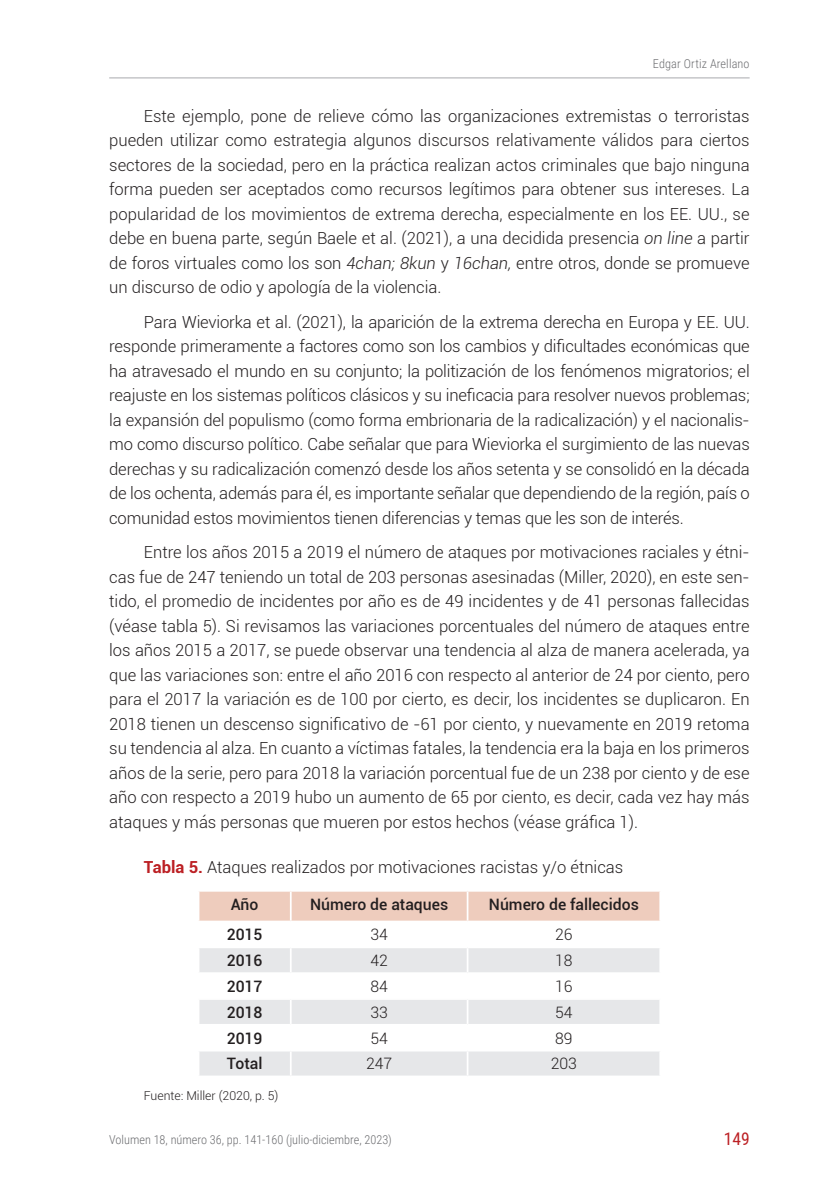
<style>
.page{position:relative;width:839px;height:1191px;background:#fff}
.page>*{position:absolute;margin:0;border:0;box-sizing:border-box;transform-origin:0 0}
.t1{font:17.5px "Roboto Condensed";color:#bc2024}
.PARRAFOS{font:300 16.62px/24.5px "Roboto";color:#231f20;text-align:justify}
.PRIMER_PARRAFO{font:500 15.75px "Roboto";color:#231f20}
.PRIMER_PARRAFO-2{font:300 15.75px "Roboto";color:#231f20}
.t2{font:300 12.25px "Roboto Condensed";color:#6c6d70}
.FUENTE_OK{font:300 12.25px "Roboto";color:#231f20}
.s1{font-style:italic}
.s2{font-weight:700;color:#bc2024}
</style>
<div class="page">
<hr style="left:109px;top:77px;width:640px;height:1px;background:#a8a9ad">
<svg style="left:199px;top:891px;width:461px;height:184px"></svg>
<hr style="left:467px;top:1049px;width:194px;height:2px;background:#fff">
<hr style="left:466px;top:1051px;width:2px;height:24px;background:#fff">
<hr style="left:659px;top:1051px;width:2px;height:24px;background:#fff">
<p class="t2" style="left:652px;top:55px;width:98px">Edgar Ortiz Arellano</p>
<p class="PARRAFOS" style="left:109px;top:103px;width:641px;text-indent:35px">Este ejemplo, pone de relieve cómo las organizaciones extremistas o terroristas pueden utilizar como estrategia algunos discursos relativamente válidos para ciertos sectores de la sociedad, pero en la práctica realizan actos criminales que bajo ninguna forma pueden ser aceptados como recursos legítimos para obtener sus intereses. La popularidad de los movimientos de extrema derecha, especialmente en los EE. UU., se debe en buena parte, según Baele et al. (2021), a una decidida presencia <span class="s1">on line</span> a partir de foros virtuales como los son <span class="s1">4chan; 8kun</span> y <span class="s1">16chan,</span> entre otros, donde se promueve un discurso de odio y apología de la violencia.</p>
<p class="PARRAFOS" style="left:109px;top:309px;width:642px;text-indent:35px">Para Wieviorka et al. (2021), la aparición de la extrema derecha en Europa y EE. UU. responde primeramente a factores como son los cambios y dificultades económicas que ha atravesado el mundo en su conjunto; la politización de los fenómenos migratorios; el reajuste en los sistemas políticos clásicos y su ineficacia para resolver nuevos problemas; la expansión del populismo (como forma embrionaria de la radicalización) y el nacionalis&shy;mo como discurso político. Cabe señalar que para Wieviorka el surgimiento de las nuevas derechas y su radicalización comenzó desde los años setenta y se consolidó en la década de los ochenta, además para él, es importante señalar que dependiendo de la región, país o comunidad estos movimientos tienen diferencias y temas que les son de interés.</p>
<p class="PARRAFOS" style="left:109px;top:539px;width:641px;text-indent:35px">Entre los años 2015 a 2019 el número de ataques por motivaciones raciales y étni&shy;cas fue de 247 teniendo un total de 203 personas asesinadas (Miller, 2020), en este sen&shy;tido, el promedio de incidentes por año es de 49 incidentes y de 41 personas fallecidas (véase tabla 5). Si revisamos las variaciones porcentuales del número de ataques entre los años 2015 a 2017, se puede observar una tendencia al alza de manera acelerada, ya que las variaciones son: entre el año 2016 con respecto al anterior de 24 por ciento, pero para el 2017 la variación es de 100 por cierto, es decir, los incidentes se duplicaron. En 2018 tienen un descenso significativo de -61 por ciento, y nuevamente en 2019 retoma su tendencia al alza. En cuanto a víctimas fatales, la tendencia era la baja en los primeros años de la serie, pero para 2018 la variación porcentual fue de un 238 por ciento y de ese año con respecto a 2019 hubo un aumento de 65 por ciento, es decir, cada vez hay más ataques y más personas que mueren por estos hechos (véase gráfica 1).</p>
<p class="PARRAFOS" style="left:144px;top:854px;width:481px"><span class="s2">Tabla 5.</span> Ataques realizados por motivaciones racistas y/o étnicas</p>
<p class="PRIMER_PARRAFO" style="left:231px;top:893px;width:29px">Año</p>
<p class="PRIMER_PARRAFO" style="left:310px;top:893px;width:140px">Número de ataques</p>
<p class="PRIMER_PARRAFO" style="left:489px;top:893px;width:151px">Número de fallecidos</p>
<p class="PRIMER_PARRAFO" style="left:227px;top:923px;width:37px">2015</p>
<p class="PRIMER_PARRAFO-2" style="left:370px;top:923px;width:19px">34</p>
<p class="PRIMER_PARRAFO-2" style="left:555px;top:923px;width:19px">26</p>
<p class="PRIMER_PARRAFO" style="left:227px;top:949px;width:37px">2016</p>
<p class="PRIMER_PARRAFO-2" style="left:370px;top:949px;width:19px">42</p>
<p class="PRIMER_PARRAFO-2" style="left:555px;top:949px;width:19px">18</p>
<p class="PRIMER_PARRAFO" style="left:227px;top:975px;width:37px">2017</p>
<p class="PRIMER_PARRAFO-2" style="left:370px;top:975px;width:19px">84</p>
<p class="PRIMER_PARRAFO-2" style="left:555px;top:975px;width:19px">16</p>
<p class="PRIMER_PARRAFO" style="left:227px;top:1001px;width:37px">2018</p>
<p class="PRIMER_PARRAFO-2" style="left:370px;top:1001px;width:19px">33</p>
<p class="PRIMER_PARRAFO-2" style="left:555px;top:1001px;width:19px">54</p>
<p class="PRIMER_PARRAFO" style="left:227px;top:1027px;width:37px">2019</p>
<p class="PRIMER_PARRAFO-2" style="left:370px;top:1027px;width:19px">54</p>
<p class="PRIMER_PARRAFO-2" style="left:555px;top:1027px;width:19px">89</p>
<p class="PRIMER_PARRAFO" style="left:227px;top:1052px;width:37px">Total</p>
<p class="PRIMER_PARRAFO-2" style="left:366px;top:1053px;width:28px">247</p>
<p class="PRIMER_PARRAFO-2" style="left:550px;top:1053px;width:28px">203</p>
<p class="FUENTE_OK" style="left:144px;top:1087px;width:136px">Fuente: Miller (2020, p. 5)</p>
<p class="t2" style="left:109px;top:1131px;width:284px">Volumen 18, número 36, pp. 141-160 (julio-diciembre, 2023)</p>
<p class="t1" style="left:723px;top:1126px;width:27px">149</p>
</div>
